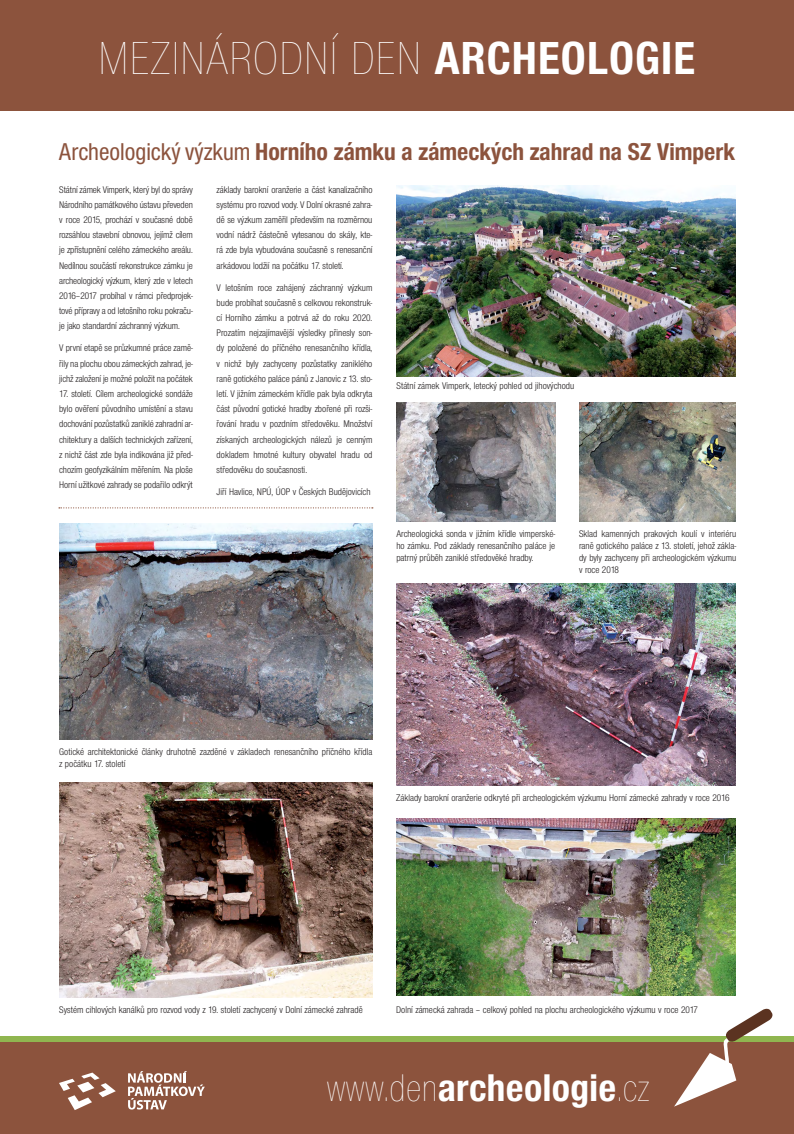
<style>
.page{position:relative;width:794px;height:1134px;background:#fff}
.page>*{position:absolute;margin:0;border:0;box-sizing:border-box;transform-origin:0 0}
.t1{font:48px "Nimbus Sans Novus TOT Ult Lig Con";letter-spacing:.025em;color:#fff}
.t2{font:40px "Nimbus Sans Novus TOT Bol Con";letter-spacing:.01em;color:#fff}
.t3{font:25.2px "Nimbus Sans Novus TOT Bol Con";color:#8c533d}
.t4{font:10px/15.2px "Nimbus Sans Novus TOT Reg Con";color:#231f20;text-align:justify}
.s1{font-family:"Nimbus Sans Novus TOT Bol Con"}
.s2{font-family:"Nimbus Sans Novus TOT Med Con"}
.s3{font-family:"Nimbus Sans Novus TOT Ult Lig Con"}
</style>
<div class="page">
<div style="left:0;top:0;width:794px;height:111px;background:#8c533d"></div>
<div style="left:0;top:1040px;width:794px;height:94px;background:#8c533d"></div>
<div style="left:0;top:1036px;width:794px;height:6px;background:#90b650"></div>
<svg style="left:59px;top:507px;width:314px;height:1px"></svg>
<img style="left:396px;top:186px;width:339px;height:190px">
<svg style="left:674px;top:1008px;width:99px;height:98px"></svg>
<svg style="left:59px;top:1072px;width:57px;height:38px"></svg>
<svg style="left:128px;top:1071px;width:77px;height:38px"></svg>
<img style="left:396px;top:402px;width:159px;height:120px">
<img style="left:579px;top:402px;width:156px;height:120px">
<img style="left:59px;top:524px;width:313px;height:215px">
<img style="left:396px;top:583px;width:339px;height:203px">
<img style="left:59px;top:782px;width:313px;height:215px">
<img style="left:396px;top:818px;width:339px;height:178px">
<h1 class="t1" style="left:99px;top:29px;width:598px">MEZINÁRODNÍ DEN <span class="s1">ARCHEOLOGIE</span></h1>
<h3 class="t3" style="left:59px;top:141px;width:677px"><span class="s2">Archeologický výzkum</span> Horního zámku a zámeckých zahrad na SZ Vimperk</h3>
<p class="t4" style="left:59px;top:183px;width:135px">Státní zámek Vimperk, který byl do správy Národního památkového ústavu převeden v roce 2015, prochází v současné době rozsáhlou stavební obnovou, jejímž cílem je zpřístupnění celého zámeckého areálu.<br>Nedílnou součástí rekonstrukce zámku je archeologický výzkum, který zde v letech 2016–2017 probíhal v rámci předprojek&shy;tové přípravy a od letošního roku pokraču&shy;je jako standardní záchranný výzkum.</p>
<p class="t4" style="left:59px;top:341px;width:135px">V první etapě se průzkumné práce zamě&shy;řily na plochu obou zámeckých zahrad, je&shy;jichž založení je možné položit na počátek</p>
<p class="t4" style="left:59px;top:387px;width:135px">17. století. Cílem archeologické sondáže bylo ověření původního umístění a stavu dochování pozůstatků zaniklé zahradní ar&shy;chitektury a dalších technických zařízení, z nichž část zde byla indikována již před&shy;chozím geofyzikálním měřením. Na ploše Horní užitkové zahrady se podařilo odkrýt</p>
<p class="t4" style="left:217px;top:183px;width:157px">základy barokní oranžerie a část kanalizačního systému pro rozvod vody. V Dolní okrasné zahra&shy;dě se výzkum zaměřil především na rozměrnou vodní nádrž částečně vytesanou do skály, kte&shy;rá zde byla vybudována současně s renesanční arkádovou lodžií na počátku 17. století.</p>
<p class="t4" style="left:217px;top:281px;width:157px">V letošním roce zahájený záchranný výzkum bude probíhat současně s celkovou rekonstruk&shy;cí Horního zámku a potrvá až do roku 2020.<br>Prozatím nejzajímavější výsledky přinesly son&shy;dy položené do příčného renesančního křídla, v nichž byly zachyceny pozůstatky zaniklého raně gotického paláce pánů z Janovic z 13. sto&shy;letí. V jižním zámeckém křídle pak byla odkryta část původní gotické hradby zbořené při rozši&shy;řování hradu v pozdním středověku. Množství získaných archeologických nálezů je cenným dokladem hmotné kultury obyvatel hradu od středověku do současnosti.</p>
<p class="t4" style="left:217px;top:485px;width:155px">Jiří Havlice, NPÚ, ÚOP v Českých Budějovicích</p>
<p class="t4" style="left:396px;top:379px;width:179px">Státní zámek Vimperk, letecký pohled od jihovýchodu</p>
<p class="t4" style="left:396px;top:528px;width:160px;line-height:12px">Archeologická sonda v jižním křídle vimperské&shy;ho zámku. Pod základy renesančního paláce je patrný průběh zaniklé středověké hradby.</p>
<p class="t4" style="left:579px;top:528px;width:159px;line-height:12px">Sklad kamenných prakových koulí v interiéru raně gotického paláce z 13. století, jehož zákla&shy;dy byly zachyceny při archeologickém výzkumu v roce 2018</p>
<p class="t4" style="left:59px;top:746px;width:315px;line-height:12px">Gotické architektonické články druhotně zazděné v základech renesančního příčného křídla z počátku 17. století</p>
<p class="t4" style="left:396px;top:791px;width:335px">Základy barokní oranžerie odkryté při archeologickém výzkumu Horní zámecké zahrady v roce 2016</p>
<p class="t4" style="left:59px;top:1003px;width:305px">Systém cihlových kanálků pro rozvod vody z 19. století zachycený v Dolní zámecké zahradě</p>
<p class="t4" style="left:396px;top:1003px;width:303px">Dolní zámecká zahrada – celkový pohled na plochu archeologického výzkumu v roce 2017</p>
<h2 class="t2" style="left:327px;top:1072px;width:324px"><span class="s3">www.den</span>archeologie<span class="s3">.cz</span></h2>
</div>
